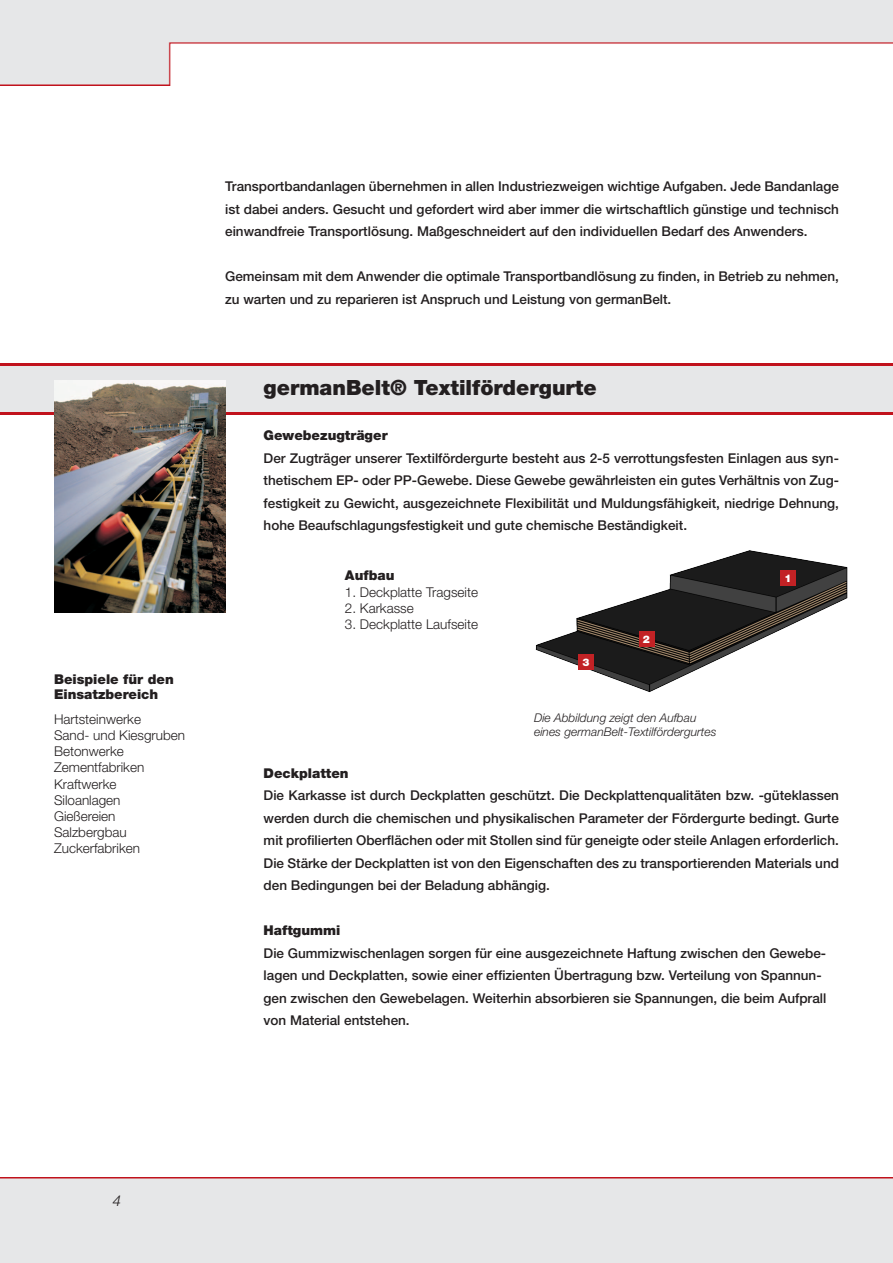
<style>
.page{position:relative;width:893px;height:1263px;background:#fff}
.page>*{position:absolute;margin:0;border:0;box-sizing:border-box;transform-origin:0 0}
.t1{font:900 21px "Helvetica Neue LT Pro";color:#231f20}
.t2{font:italic 300 15px "Helvetica Neue LT Pro";color:#231f20}
.t3{font:500 13.5px/22.5px "Helvetica Neue LT Pro";color:#231f20;text-align:justify}
.t4{font:300 13.5px "Helvetica Neue LT Pro";color:#231f20}
.t5{font:900 13.5px "Helvetica Neue LT Pro";color:#231f20}
.t6{font:italic 300 12px "Helvetica Neue LT Pro";color:#231f20}
.t7{font:900 10.5px "Helvetica Neue LT Pro";color:#fff}
</style>
<div class="page">
<img style="left:0;top:0;width:893px;height:86px">
<div style="left:0;top:1177px;width:893px;height:86px;background:#e6e7e8"></div>
<img style="left:0;top:364px;width:893px;height:50px">
<img style="left:54px;top:380px;width:171px;height:233px">
<img style="left:535px;top:550px;width:313px;height:142px">
<div style="left:781px;top:571px;width:15px;height:15px;background:#c22225"></div>
<div style="left:639px;top:631px;width:15px;height:15px;background:#c22225"></div>
<div style="left:579px;top:654px;width:15px;height:15px;background:#c22225"></div>
<p class="t5" style="left:54px;top:671px;width:121px">Beispiele für den</p>
<p class="t5" style="left:54px;top:686px;width:106px">Einsatzbereich</p>
<p class="t4" style="left:54px;top:711px;width:89px">Hartsteinwerke</p>
<p class="t4" style="left:54px;top:727px;width:133px">Sand- und Kiesgruben</p>
<p class="t4" style="left:54px;top:743px;width:71px">Betonwerke</p>
<p class="t4" style="left:54px;top:759px;width:92px">Zementfabriken</p>
<p class="t4" style="left:54px;top:776px;width:64px">Kraftwerke</p>
<p class="t4" style="left:54px;top:792px;width:68px">Siloanlagen</p>
<p class="t4" style="left:54px;top:808px;width:63px">Gießereien</p>
<p class="t4" style="left:54px;top:824px;width:74px">Salzbergbau</p>
<p class="t4" style="left:54px;top:840px;width:88px">Zuckerfabriken</p>
<p class="t3" style="left:225px;top:175px;width:615px">Transportbandanlagen übernehmen in allen Industriezweigen wichtige Aufgaben. Jede Bandanlage ist dabei anders. Gesucht und gefordert wird aber immer die wirtschaftlich günstige und technisch einwandfreie Transportlösung. Maßgeschneidert auf den individuellen Bedarf des Anwenders.</p>
<p class="t3" style="left:225px;top:265px;width:615px">Gemeinsam mit dem Anwender die optimale Transportbandlösung zu finden, in Betrieb zu nehmen, zu warten und zu reparieren ist Anspruch und Leistung von germanBelt.</p>
<p class="t1" style="left:264px;top:375px;width:335px">germanBelt® Textilfördergurte</p>
<p class="t5" style="left:264px;top:427px;width:126px">Gewebezugträger</p>
<p class="t3" style="left:264px;top:447px;width:577px">Der Zugträger unserer Textilfördergurte besteht aus 2-5 verrottungsfesten Einlagen aus syn&shy;thetischem EP- oder PP-Gewebe. Diese Gewebe gewährleisten ein gutes Verhältnis von Zug&shy;festigkeit zu Gewicht, ausgezeichnete Flexibilität und Muldungsfähigkeit, niedrige Dehnung, hohe Beaufschlagungsfestigkeit und gute chemische Beständigkeit.</p>
<p class="t5" style="left:345px;top:567px;width:51px">Aufbau</p>
<p class="t4" style="left:345px;top:583px;width:135px">1. Deckplatte Tragseite</p>
<p class="t4" style="left:345px;top:600px;width:70px">2. Karkasse</p>
<p class="t4" style="left:345px;top:616px;width:135px">3. Deckplatte Laufseite</p>
<p class="t7" style="left:582px;top:656px;width:9px">3</p>
<p class="t7" style="left:643px;top:633px;width:9px">2</p>
<p class="t6" style="left:534px;top:710px;width:164px">Die Abbildung zeigt den Aufbau</p>
<p class="t6" style="left:534px;top:725px;width:184px">eines germanBelt-Textilfördergurtes</p>
<p class="t7" style="left:784px;top:572px;width:9px">1</p>
<p class="t5" style="left:264px;top:765px;width:86px">Deckplatten</p>
<p class="t3" style="left:264px;top:784px;width:577px">Die Karkasse ist durch Deckplatten geschützt. Die Deckplattenqualitäten bzw. -güteklassen werden durch die chemischen und physikalischen Parameter der Fördergurte bedingt. Gurte mit profilierten Oberflächen oder mit Stollen sind für geneigte oder steile Anlagen erforderlich.<br>Die Stärke der Deckplatten ist von den Eigenschaften des zu transportierenden Materials und den Bedingungen bei der Beladung abhängig.</p>
<p class="t5" style="left:264px;top:922px;width:78px">Haftgummi</p>
<p class="t3" style="left:264px;top:942px;width:564px;text-align:left">Die Gummizwischenlagen sorgen für eine ausgezeichnete Haftung zwischen den Gewebe&shy;lagen und Deckplatten, sowie einer effizienten Übertragung bzw. Verteilung von Spannun&shy;gen zwischen den Gewebelagen. Weiterhin absorbieren sie Spannungen, die beim Aufprall von Material entstehen.</p>
<p class="t2" style="left:113px;top:1192px;width:10px">4</p>
</div>
